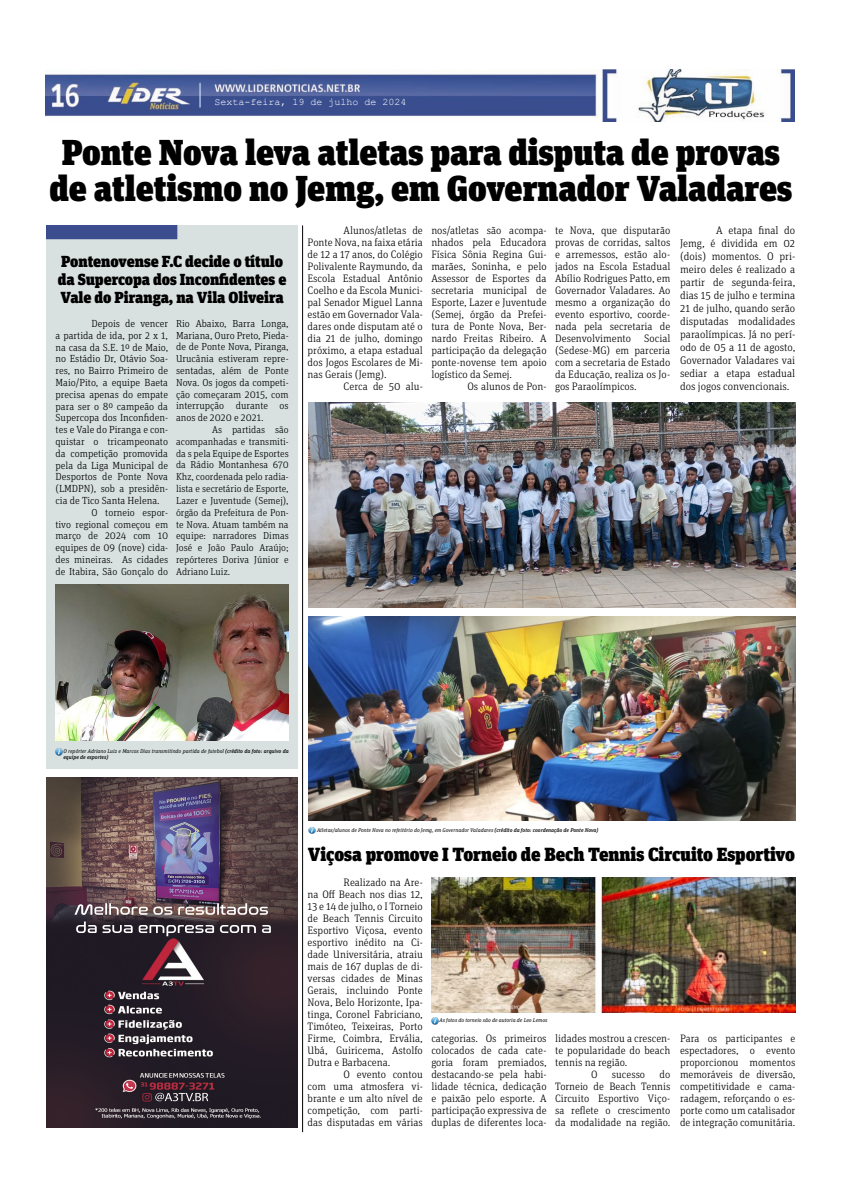
<style>
.page{position:relative;width:842px;height:1191px;background:#fff}
.page>*{position:absolute;margin:0;border:0;box-sizing:border-box;transform-origin:0 0}
.t1{font:900 36px/36px "Unit Slab Pro";color:#000;text-align:center}
.t2{font:900 19px "Unit Slab Pro";color:#000}
.t3{font:900 16px/18px "Unit Slab Pro";color:#000}
.t4{font:300 11px/13px "Unit Slab Pro";color:#000;text-align:justify}
.t5{font:300 10.8px/12px "Unit Slab Pro";color:#000;text-align:justify}
.t6{font:300 10.7px/12px "Unit Slab Pro";color:#000;text-align:justify}
.t7{font:300 10.3px/11.8px "Unit Slab Pro";color:#000;text-align:justify}
.t8{font:300 10.2px/11.8px "Unit Slab Pro";color:#000;text-align:justify}
.t9{font:300 10px/11.8px "Unit Slab Pro";color:#000;text-align:justify}
.t10{font:10px "Courier New";color:#fff}
.t11{font:italic 5.5px/5.5px "Unit Slab Pro";color:#000}
.s1{font-weight:500}
</style>
<div class="page">
<img style="left:46px;top:70px;width:748px;height:51px">
<hr style="left:302px;top:225px;width:1px;height:907px;background:#000">
<div style="left:47px;top:225px;width:251px;height:543px;background:#d8e1df"></div>
<img style="left:56px;top:584px;width:233px;height:157px">
<svg style="left:309px;top:827px;width:7px;height:6px"></svg>
<svg style="left:431px;top:1018px;width:7px;height:6px"></svg>
<svg style="left:56px;top:748px;width:6px;height:7px"></svg>
<img style="left:308px;top:403px;width:487px;height:204px">
<img style="left:308px;top:616px;width:487px;height:205px">
<img style="left:47px;top:777px;width:251px;height:351px">
<img style="left:431px;top:877px;width:364px;height:135px">
<p class="t10" style="left:215px;top:96px;width:194px">Sexta-feira, 19 de julho de 2024</p>
<h1 class="t1" style="left:50px;top:132px;width:744px">Ponte Nova leva atletas para disputa de provas de atletismo no Jemg, em Governador Valadares</h1>
<h3 class="t3" style="left:58px;top:252px;width:230px">Pontenovense F.C decide o título da Supercopa dos Inconfidentes e<br>Vale do Piranga, na Vila Oliveira</h3>
<p class="t7" style="left:56px;top:317px;width:114px;text-indent:36px">Depois de vencer a partida de ida, por 2 x 1, na casa da S.E. 1º de Maio, no Estádio Dr, Otávio Soa&shy;res, no Bairro Primeiro de Maio/Pito, a equipe Baeta precisa apenas do empate para ser o 8º campeão da Supercopa dos Inconfiden&shy;tes e Vale do Piranga e con&shy;quistar o tricampeonato da competição promovida pela da Liga Municipal de Desportos de Ponte Nova (LMDPN), sob a presidên&shy;cia de Tico Santa Helena.</p>
<p class="t8" style="left:56px;top:506px;width:114px;text-indent:36px">O torneio espor&shy;tivo regional começou em março de 2024 com 10 equipes de 09 (nove) cida&shy;des mineiras. As cidades de Itabira, São Gonçalo do</p>
<p class="t8" style="left:176px;top:317px;width:114px">Rio Abaixo, Barra Longa, Mariana, Ouro Preto, Pieda&shy;de de Ponte Nova, Piranga, Urucânia estiveram repre&shy;sentadas, além de Ponte Nova. Os jogos da competi&shy;ção começaram 2015, com interrupção durante os anos de 2020 e 2021.</p>
<p class="t9" style="left:176px;top:423px;width:114px;text-indent:36px">As partidas são acompanhadas e transmiti&shy;da s pela Equipe de Esportes da Rádio Montanhesa 670<br>Khz, coordenada pelo radia&shy;lista e secretário de Esporte, Lazer e Juventude (Semej), órgão da Prefeitura de Pon&shy;te Nova. Atuam também na equipe: narradores Dimas José e João Paulo Araújo; repórteres Doriva Júnior e Adriano Luiz.</p>
<p class="t5" style="left:308px;top:224px;width:117px;text-indent:36px">Alunos/atletas de Ponte Nova, na faixa etária de 12 a 17 anos, do Colégio Polivalente Raymundo, da Escola Estadual Antônio Coelho e da Escola Munici&shy;pal Senador Miguel Lanna estão em Governador Vala&shy;dares onde disputam até o dia 21 de julho, domingo próximo, a etapa estadual dos Jogos Escolares de Mi&shy;nas Gerais (Jemg).</p>
<p class="t5" style="left:344px;top:380px;width:81px">Cerca de 50 alu-</p>
<p class="t5" style="left:431px;top:224px;width:117px">nos/atletas são acompa&shy;nhados pela Educadora Física Sônia Regina Gui&shy;marães, Soninha, e pelo Assessor de Esportes da secretaria municipal de Esporte, Lazer e Juventude (Semej, órgão da Prefei&shy;tura de Ponte Nova, Ber&shy;nardo Freitas Ribeiro. A participação da delegação ponte-novense tem apoio logístico da Semej.</p>
<p class="t5" style="left:467px;top:380px;width:81px">Os alunos de Pon-</p>
<p class="t5" style="left:555px;top:224px;width:117px">te Nova, que disputarão provas de corridas, saltos e arremessos, estão alo&shy;jados na Escola Estadual Abílio Rodrigues Patto, em Governador Valadares. Ao mesmo a organização do evento esportivo, coorde&shy;nada pela secretaria de Desenvolvimento Social (Sedese-MG) em parceria com a secretaria de Estado da Educação, realiza os Jo&shy;gos Paraolímpicos.</p>
<p class="t4" style="left:680px;top:223px;width:117px;text-indent:36px">A etapa final do Jemg, é dividida em 02 (dois) momentos. O pri&shy;meiro deles é realizado a partir de segunda-feira, dias 15 de julho e termina 21 de julho, quando serão disputadas modalidades paraolímpicas. Já no perí&shy;odo de 05 a 11 de agosto, Governador Valadares vai sediar a etapa estadual dos jogos convencionais.</p>
<p class="t11" style="left:63px;top:748px;width:227px">O repórter Adriano Luiz e Marcos Dias transmitindo partida de futebol <span class="s1">(crédito da foto: arquivo da equipe de esportes)</span></p>
<p class="t11" style="left:317px;top:826px;width:283px">Atletas/alunos de Ponte Nova no refeitório do Jemg, em Governador Valadares <span class="s1">(crédito da foto: coordenação de Ponte Nova)</span></p>
<h2 class="t2" style="left:308px;top:840px;width:489px">Viçosa promove I Torneio de Bech Tennis Circuito Esportivo</h2>
<p class="t5" style="left:308px;top:876px;width:117px;text-indent:36px">Realizado na Are&shy;na Off Beach nos dias 12, 13 e 14 de julho, o I Torneio de Beach Tennis Circuito Esportivo Viçosa, evento esportivo inédito na Ci&shy;dade Universitária, atraiu mais de 167 duplas de di&shy;versas cidades de Minas Gerais, incluindo Ponte Nova, Belo Horizonte, Ipa&shy;tinga, Coronel Fabriciano, Timóteo, Teixeiras, Porto Firme, Coimbra, Ervália, Ubá, Guiricema, Astolfo Dutra e Barbacena.</p>
<p class="t5" style="left:308px;top:1068px;width:117px;text-indent:36px">O evento contou com uma atmosfera vi&shy;brante e um alto nível de competição, com parti&shy;das disputadas em várias</p>
<p class="t11" style="left:439px;top:1017px;width:110px">As fotos do torneio são de autoria de Leo Lemos</p>
<p class="t5" style="left:431px;top:1031px;width:117px">categorias. Os primeiros colocados de cada cate&shy;goria foram premiados, destacando-se pela habi&shy;lidade técnica, dedicação e paixão pelo esporte. A participação expressiva de duplas de diferentes loca-</p>
<p class="t5" style="left:555px;top:1031px;width:117px">lidades mostrou a crescen&shy;te popularidade do beach tennis na região.</p>
<p class="t6" style="left:591px;top:1067px;width:8px">O</p>
<p class="t6" style="left:612px;top:1067px;width:35px">sucesso</p>
<p class="t6" style="left:555px;top:1067px;width:117px;text-indent:104px">do Torneio de Beach Tennis Circuito Esportivo Viço&shy;sa reflete o crescimento da modalidade na região.</p>
<p class="t6" style="left:680px;top:1031px;width:117px">Para os participantes e espectadores, o evento proporcionou momentos memoráveis de diversão, competitividade e cama&shy;radagem, reforçando o es&shy;porte como um catalisador de integração comunitária.</p>
</div>
